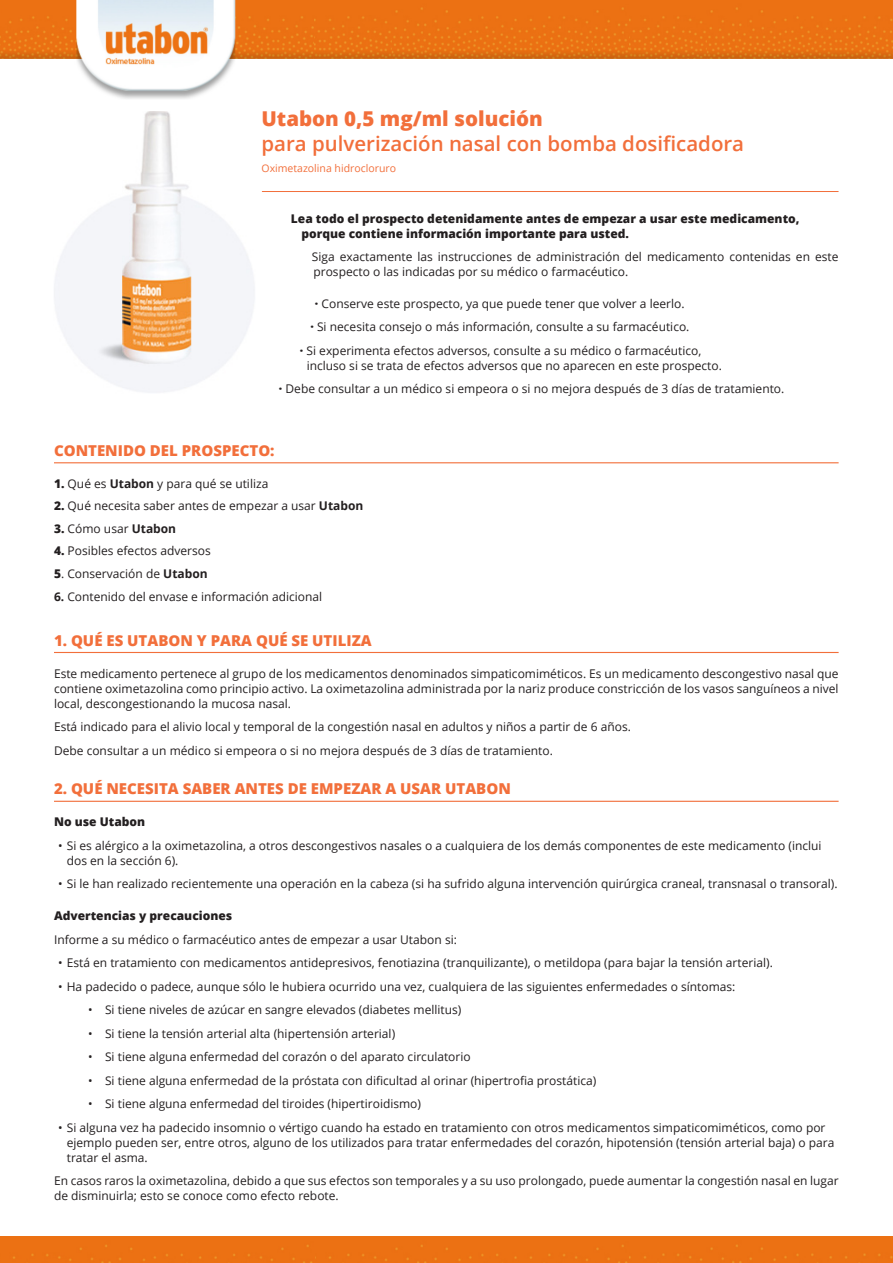
<style>
.page{position:relative;width:893px;height:1263px;background:#fff}
.page>*{position:absolute;margin:0;border:0;box-sizing:border-box;transform-origin:0 0}
.t1{font:600 20.4px/24.6px "Open Sans";color:#f26f3b}
.Titulars{font:800 15px "Open Sans";color:#f26f3b}
.texto{font:12px/15px "Open Sans";color:#231f20}
.texto-2{font:800 12px/15px "Open Sans";color:#231f20}
.Titulars-2{font:12px "Open Sans";color:#231f20}
.t2{font:10.5px "Open Sans";color:#f26f3b}
.s1{font-weight:800}
.s2{font-weight:700}
</style>
<div class="page">
<img style="left:0;top:0;width:314px;height:99px">
<img style="left:314px;top:0;width:579px;height:59px">
<div style="left:0;top:1236px;width:893px;height:27px;background:#ec7113"></div>
<hr style="left:54px;top:462px;width:785px;height:1px;background:#f26f3b">
<hr style="left:54px;top:652px;width:785px;height:1px;background:#f26f3b">
<hr style="left:54px;top:801px;width:785px;height:1px;background:#f26f3b">
<img style="left:54px;top:111px;width:201px;height:282px">
<hr style="left:262px;top:191px;width:576px;height:1px;background:#f26f3b">
<p class="t1" style="left:261px;top:106px;width:484px"><span class="s1">Utabon 0,5 mg/ml solución<br></span>para pulverización nasal con bomba dosificadora</p>
<p class="t2" style="left:261px;top:161px;width:136px">Oximetazolina hidrocloruro</p>
<p class="texto-2" style="left:301px;top:210px;width:500px;text-indent:-10px">Lea todo el prospecto detenidamente antes de empezar a usar este medicamento, porque contiene información importante para usted.</p>
<p class="texto" style="left:312px;top:249px;width:528px">Siga exactamente las instrucciones de administración del medicamento contenidas en este prospecto o las indicadas por su médico o farmacéutico.</p>
<p class="texto" style="left:315px;top:296px;width:371px"><span class="s1">·</span> Conserve este prospecto, ya que puede tener que volver a leerlo.</p>
<p class="texto" style="left:310px;top:319px;width:381px"><span class="s1">·</span> Si necesita consejo o más información, consulte a su farmacéutico.</p>
<p class="texto" style="left:307px;top:343px;width:417px;text-indent:-7px"><span class="s1">·</span> Si experimenta efectos adversos, consulte a su médico o farmacéutico, incluso si se trata de efectos adversos que no aparecen en este prospecto.</p>
<p class="texto" style="left:279px;top:381px;width:507px"><span class="s1">·</span> Debe consultar a un médico si empeora o si no mejora después de 3 días de tratamiento.</p>
<p class="Titulars" style="left:54px;top:439px;width:222px">CONTENIDO DEL PROSPECTO:</p>
<p class="texto" style="left:54px;top:476px;width:216px"><span class="s1">1.</span> Qué es <span class="s2">Utabon</span> y para qué se utiliza</p>
<p class="texto" style="left:54px;top:498px;width:311px"><span class="s1">2.</span> Qué necesita saber antes de empezar a usar <span class="s2">Utabon</span></p>
<p class="texto" style="left:54px;top:521px;width:124px"><span class="s1">3.</span> Cómo usar <span class="s2">Utabon</span></p>
<p class="texto" style="left:54px;top:543px;width:158px"><span class="s1">4.</span> Posibles efectos adversos</p>
<p class="texto" style="left:54px;top:566px;width:155px"><span class="s1">5</span>. Conservación de <span class="s2">Utabon</span></p>
<p class="Titulars-2" style="left:54px;top:589px;width:270px"><span class="s2">6.</span> Contenido del envase e información adicional</p>
<p class="Titulars" style="left:54px;top:629px;width:319px">1. QUÉ ES UTABON Y PARA QUÉ SE UTILIZA</p>
<p class="texto" style="left:54px;top:665px;width:786px;text-align:justify">Este medicamento pertenece al grupo de los medicamentos denominados simpaticomiméticos. Es un medicamento descongestivo nasal que contiene oximetazolina como principio activo. La oximetazolina administrada por la nariz produce constricción de los vasos sanguíneos a nivel local, descongestionando la mucosa nasal.</p>
<p class="texto" style="left:54px;top:719px;width:578px">Está indicado para el alivio local y temporal de la congestión nasal en adultos y niños a partir de 6 años.</p>
<p class="texto" style="left:54px;top:742px;width:500px">Debe consultar a un médico si empeora o si no mejora después de 3 días de tratamiento.</p>
<p class="Titulars" style="left:54px;top:777px;width:458px">2. QUÉ NECESITA SABER ANTES DE EMPEZAR A USAR UTABON</p>
<p class="texto-2" style="left:54px;top:814px;width:93px">No use Utabon</p>
<p class="texto" style="left:67px;top:838px;width:756px;text-indent:-9px">• Si es alérgico a la oximetazolina, a otros descongestivos nasales o a cualquiera de los demás componentes de este medicamento (inclui dos en la sección 6).</p>
<p class="texto" style="left:58px;top:876px;width:781px">• Si le han realizado recientemente una operación en la cabeza (si ha sufrido alguna intervención quirúrgica craneal, transnasal o transoral).</p>
<p class="texto-2" style="left:54px;top:908px;width:180px">Advertencias y precauciones</p>
<p class="texto" style="left:54px;top:932px;width:404px">Informe a su médico o farmacéutico antes de empezar a usar Utabon si:</p>
<p class="texto" style="left:58px;top:955px;width:716px">• Está en tratamiento con medicamentos antidepresivos, fenotiazina (tranquilizante), o metildopa (para bajar la tensión arterial).</p>
<p class="texto" style="left:58px;top:979px;width:679px">• Ha padecido o padece, aunque sólo le hubiera ocurrido una vez, cualquiera de las siguientes enfermedades o síntomas:</p>
<p class="texto" style="left:88px;top:1002px;width:375px">• Si tiene niveles de azúcar en sangre elevados (diabetes mellitus)</p>
<p class="texto" style="left:88px;top:1026px;width:309px">• Si tiene la tensión arterial alta (hipertensión arterial)</p>
<p class="texto" style="left:88px;top:1049px;width:384px">• Si tiene alguna enfermedad del corazón o del aparato circulatorio</p>
<p class="texto" style="left:88px;top:1073px;width:510px">• Si tiene alguna enfermedad de la próstata con dificultad al orinar (hipertrofia prostática)</p>
<p class="texto" style="left:88px;top:1096px;width:335px">• Si tiene alguna enfermedad del tiroides (hipertiroidismo)</p>
<p class="texto" style="left:67px;top:1120px;width:769px;text-indent:-9px">• Si alguna vez ha padecido insomnio o vértigo cuando ha estado en tratamiento con otros medicamentos simpaticomiméticos, como por ejemplo pueden ser, entre otros, alguno de los utilizados para tratar enfermedades del corazón, hipotensión (tensión arterial baja) o para tratar el asma.</p>
<p class="texto" style="left:54px;top:1173px;width:786px">En casos raros la oximetazolina, debido a que sus efectos son temporales y a su uso prolongado, puede aumentar la congestión nasal en lugar de disminuirla; esto se conoce como efecto rebote.</p>
</div>
